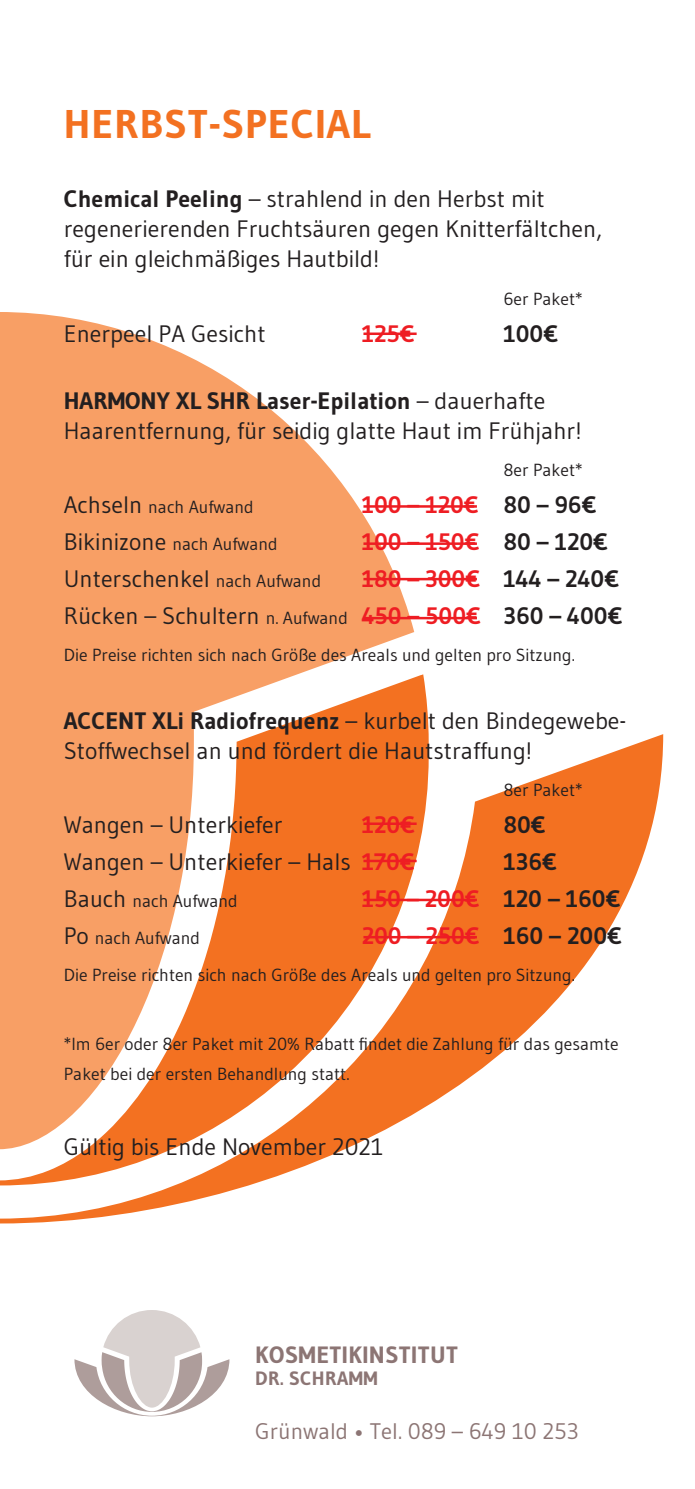
<style>
.page{position:relative;width:695px;height:1489px;background:#fff}
.page>*{position:absolute;margin:0;border:0;box-sizing:border-box;transform-origin:0 0}
.t1{font:700 40px "Gudea";letter-spacing:.03em;color:#f37121}
.t2{font:23.75px/30px "Gudea";color:#231f20}
.t3{font:700 23.75px/37px "Gudea";color:#ee1d23;text-align:right}
.t4{font:700 23.75px "Gudea";color:#231f20}
.t5{font:700 23.5px "Gudea";letter-spacing:.02em;color:#8c7574}
.t6{font:22.5px "Gudea";color:#8c7574}
.t7{font:700 19.25px "Gudea";letter-spacing:.02em;color:#8c7574}
.t8{font:17.5px/30px "Gudea";color:#231f20}
.s1{font-weight:700}
.s2{font-size:23.75px}
.s3{color:#231f20}
.s4{font-size:17.5px}
.s5{font-weight:400;color:#231f20}
.s6{font-weight:400;font-size:17.5px;color:#231f20}
.s7{font-weight:700;color:#ee1d23}
</style>
<div class="page">
<svg style="left:0;top:734px;width:663px;height:489px"></svg>
<svg style="left:0;top:312px;width:414px;height:361px;fill:#f89f65"></svg>
<svg style="left:0;top:673px;width:428px;height:512px"></svg>
<svg style="left:74px;top:1310px;width:155px;height:106px"></svg>
<hr style="left:363px;top:578px;width:114px;height:2px;background:#ee1d23">
<hr style="left:363px;top:505px;width:114px;height:2px;background:#ee1d23">
<hr style="left:363px;top:822px;width:53px;height:3px;background:#ee1d23">
<hr style="left:363px;top:542px;width:114px;height:3px;background:#ee1d23">
<hr style="left:363px;top:617px;width:114px;height:2px;background:#ee1d23">
<hr style="left:363px;top:859px;width:53px;height:3px;background:#ee1d23">
<hr style="left:363px;top:332px;width:53px;height:3px;background:#ee1d23">
<hr style="left:363px;top:898px;width:114px;height:3px;background:#ee1d23">
<hr style="left:363px;top:935px;width:114px;height:3px;background:#ee1d23">
<h1 class="t1" style="left:64px;top:99px;width:308px">HERBST-SPECIAL</h1>
<p class="t2" style="left:64px;top:184px;width:539px"><span class="s1">Chemical Peeling</span> – strahlend in den Herbst mit regenerierenden Fruchtsäuren gegen Knitterfältchen, für ein gleichmäßiges Hautbild!</p>
<p class="t8" style="left:503px;top:283px;width:81px">6er Paket*</p>
<p class="t2" style="left:64px;top:318px;width:203px">Enerpeel PA Gesicht</p>
<p class="t3" style="left:361px;top:315px;width:54px">125€</p>
<p class="t4" style="left:503px;top:318px;width:56px">100€</p>
<p class="t2" style="left:64px;top:385px;width:519px"><span class="s1">HARMONY XL SHR Laser-Epilation</span> – dauerhafte<br>Haarentfernung, für seidig glatte Haut im Frühjahr!</p>
<p class="t8" style="left:503px;top:454px;width:81px">8er Paket*</p>
<p class="t8" style="left:64px;top:491px;width:191px"><span class="s2">Achseln</span> nach Aufwand</p>
<p class="t3" style="left:361px;top:486px;width:236px">100 – 120€ <span class="s3">80 – 96€</span></p>
<p class="t8" style="left:64px;top:528px;width:215px"><span class="s2">Bikinizone</span> nach Aufwand</p>
<p class="t3" style="left:361px;top:523px;width:248px">100 – 150€ <span class="s3">80 – 120€</span></p>
<p class="t2" style="left:64px;top:563px;width:259px">Unterschenkel <span class="s4">nach Aufwand</span></p>
<p class="t3" style="left:64px;top:560px;width:560px">180 – 300€ <span class="s3">144 – 240€<br></span><span class="s5">Rücken – Schultern</span> <span class="s6">n. Aufwand</span> 450 – 500€ <span class="s3">360 – 400€</span></p>
<p class="t8" style="left:64px;top:640px;width:512px">Die Preise richten sich nach Größe des Areals und gelten pro Sitzung.</p>
<p class="t2" style="left:64px;top:705px;width:564px"><span class="s1">ACCENT XLi Radiofrequenz</span> – kurbelt den Bindegewebe-<br>Stoffwechsel an und fördert die Hautstraffung!</p>
<p class="t8" style="left:503px;top:774px;width:81px">8er Paket*</p>
<p class="t2" style="left:64px;top:809px;width:220px">Wangen – Unterkiefer</p>
<p class="t3" style="left:361px;top:805px;width:55px">120€</p>
<p class="t4" style="left:503px;top:809px;width:44px">80€</p>
<p class="t2" style="left:64px;top:846px;width:352px">Wangen – Unterkiefer – Hals <span class="s7">170€</span></p>
<p class="t4" style="left:503px;top:846px;width:55px">136€</p>
<p class="t8" style="left:64px;top:885px;width:175px"><span class="s2">Bauch</span> nach Aufwand</p>
<p class="t3" style="left:361px;top:880px;width:260px">150 – 200€ <span class="s3">120 – 160€</span></p>
<p class="t8" style="left:64px;top:922px;width:138px"><span class="s2">Po</span> nach Aufwand</p>
<p class="t3" style="left:361px;top:917px;width:262px">200 – 250€ <span class="s3">160 – 200€</span></p>
<p class="t8" style="left:64px;top:959px;width:512px">Die Preise richten sich nach Größe des Areals und gelten pro Sitzung.</p>
<p class="t8" style="left:64px;top:1028px;width:556px">*Im 6er oder 8er Paket mit 20% Rabatt findet die Zahlung für das gesamte<br>Paket bei der ersten Behandlung statt.</p>
<p class="t2" style="left:64px;top:1130px;width:321px">Gültig bis Ende November 2021</p>
<p class="t5" style="left:255px;top:1339px;width:204px">KOSMETIKINSTITUT</p>
<p class="t7" style="left:255px;top:1366px;width:124px">DR. SCHRAMM</p>
<p class="t6" style="left:255px;top:1417px;width:325px">Grünwald • Tel. 089 – 649 10 253</p>
</div>
